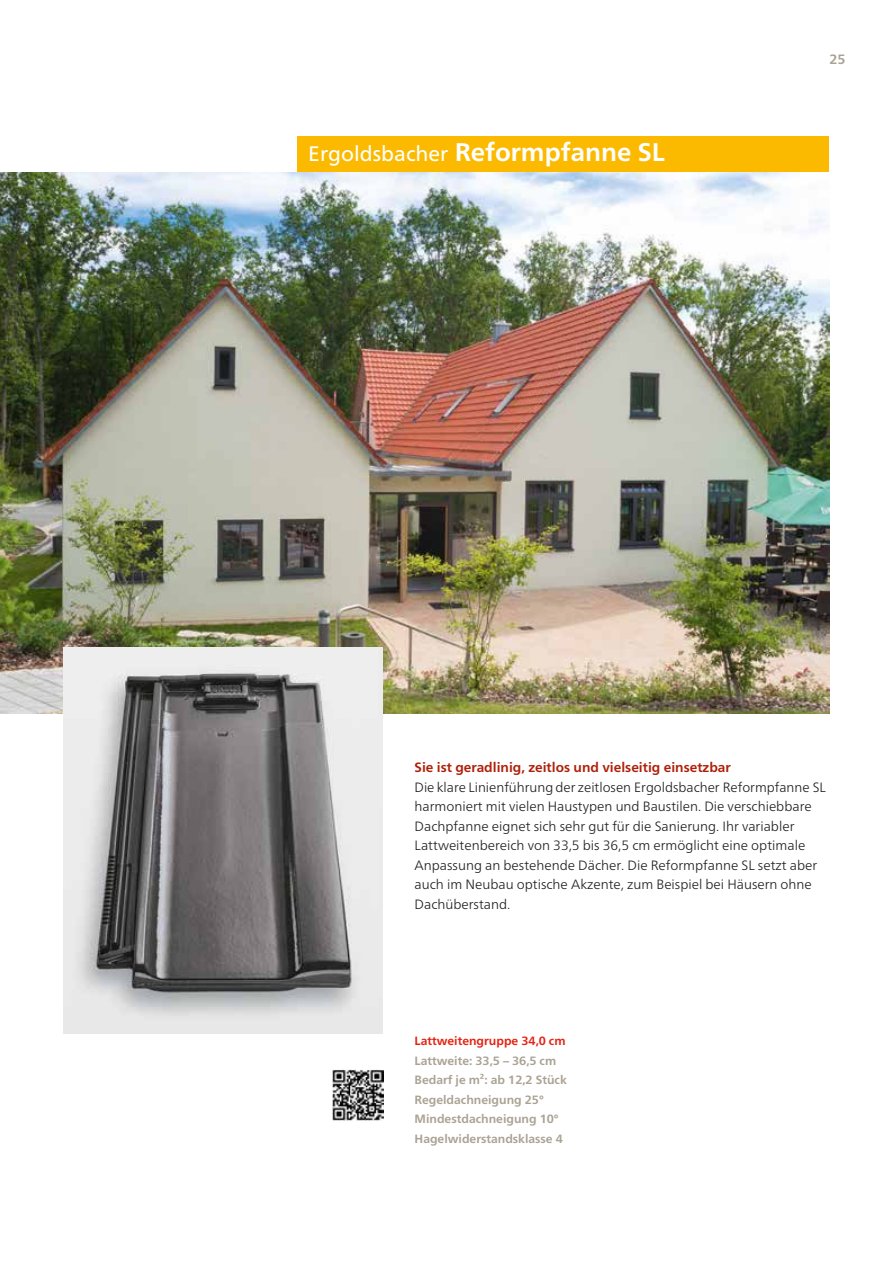
<style>
.page{position:relative;width:893px;height:1263px;background:#fff}
.page>*{position:absolute;margin:0;border:0;box-sizing:border-box;transform-origin:0 0}
.t1{font:700 25.5px "Frutiger Neue LT Pro";color:#fff}
.t2{font:300 13.5px/19.5px "Frutiger Neue LT Pro";color:#1d1d1b}
.t3{font:700 13.5px "Frutiger Neue LT Pro";color:#af2009}
.t4{font:700 13.5px "Frutiger Neue LT Pro";color:#aaa293}
.t5{font:700 12px/19.5px "Frutiger Neue LT Pro";color:#aaa293}
.t6{font:700 12px "Frutiger Neue LT Pro";color:#e42313}
.s1{font-weight:400;font-size:21px}
</style>
<div class="page">
<div style="left:298px;top:136px;width:531px;height:36px;background:#fbba00"></div>
<img style="left:0;top:172px;width:829px;height:542px">
<img style="left:64px;top:648px;width:319px;height:385px">
<img style="left:332px;top:1069px;width:51px;height:51px">
<h1 class="t1" style="left:308px;top:142px;width:358px"><span class="s1">Ergoldsbacher</span> Reformpfanne SL</h1>
<p class="t4" style="left:829px;top:54px;width:18px">25</p>
<p class="t3" style="left:415px;top:762px;width:318px">Sie ist geradlinig, zeitlos und vielseitig einsetzbar</p>
<p class="t2" style="left:415px;top:778px;width:413px">Die klare Linienführung der zeitlosen Ergoldsbacher Reformpfanne SL har mo niert mit vielen Haustypen und Baustilen. Die verschiebbare Dach pfanne eignet sich sehr gut für die Sanierung. Ihr variabler Lattweitenbereich von 33,5 bis 36,5 cm ermöglicht eine optimale Anpassung an bestehende Dächer. Die Reform pfanne SL setzt aber auch im Neubau optische Akzente, zum Beispiel bei Häusern ohne Dachüberstand.</p>
<p class="t6" style="left:415px;top:1036px;width:153px">Lattweitengruppe 34,0 cm</p>
<p class="t5" style="left:415px;top:1052px;width:154px">Lattweite: 33,5 – 36,5 cm<br>Bedarf je m²: ab 12,2 Stück<br>Regeldachneigung 25°<br>Mindestdachneigung 10°<br>Hagelwiderstandsklasse 4</p>
</div>
